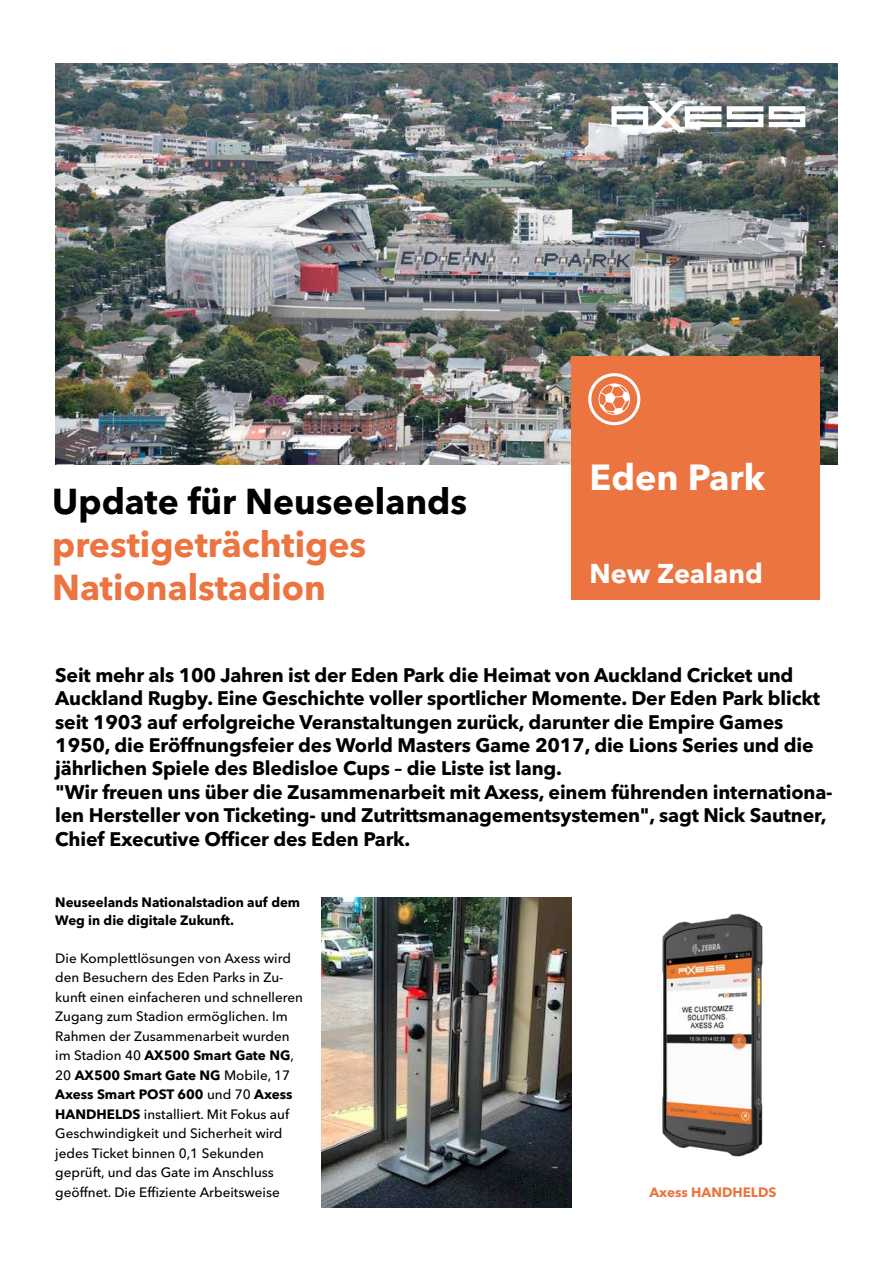
<style>
.page{position:relative;width:893px;height:1263px;background:#fff}
.page>*{position:absolute;margin:0;border:0;box-sizing:border-box;transform-origin:0 0}
.t1{font:700 36px "Avenir Next Cyr";color:#fff}
.t2{font:700 35.7px/42.9px "Avenir Next Cyr";color:#eb7440}
.t3{font:700 35.7px "Avenir Next Cyr";color:#000}
.t4{font:700 27px "Avenir Next Cyr";color:#fff}
.t5{font:700 19.5px/23.4px "Avenir Next Cyr";letter-spacing:-.01em;color:#000}
.t6{font:500 13.5px/19.5px "Avenir Next Cyr";color:#000}
.t7{font:700 13.5px/18px "Avenir Next Cyr";color:#000}
.t8{font:700 13.5px "Avenir Next Cyr";color:#eb7440}
.s1{font-weight:700}
</style>
<div class="page">
<img style="left:55px;top:64px;width:783px;height:401px">
<div style="left:571px;top:356px;width:249px;height:244px;background:#eb7440"></div>
<svg style="left:727px;top:106px;width:36px;height:21px"></svg>
<svg style="left:769px;top:106px;width:36px;height:21px"></svg>
<svg style="left:611px;top:101px;width:110px;height:31px"></svg>
<svg style="left:588px;top:373px;width:52px;height:52px"></svg>
<img style="left:322px;top:897px;width:250px;height:311px">
<img style="left:662px;top:913px;width:101px;height:244px">
<h2 class="t3" style="left:52px;top:480px;width:416px">Update für Neuseelands</h2>
<h2 class="t2" style="left:52px;top:523px;width:315px">prestigeträchtiges<br>Nationalstadion</h2>
<h1 class="t1" style="left:589px;top:455px;width:177px">Eden Park</h1>
<h3 class="t4" style="left:589px;top:557px;width:175px">New Zealand</h3>
<p class="t5" style="left:55px;top:663px;width:779px">Seit mehr als 100 Jahren ist der Eden Park die Heimat von Auckland Cricket und Auckland Rugby. Eine Geschichte voller sportlicher Momente. Der Eden Park blickt seit 1903 auf erfolgreiche Veranstaltungen zurück, darunter die Empire Games 1950, die Eröffnungsfeier des World Masters Game 2017, die Lions Series und die jährlichen Spiele des Bledisloe Cups – die Liste ist lang.<br>"Wir freuen uns über die Zusammenarbeit mit Axess, einem führenden internationa&shy;len Hersteller von Ticketing- und Zutrittsmanagementsystemen", sagt Nick Sautner, Chief Executive Officer des Eden Park.</p>
<p class="t7" style="left:55px;top:894px;width:246px">Neuseelands Nationalstadion auf dem<br>Weg in die digitale Zukunft.</p>
<p class="t6" style="left:55px;top:948px;width:249px">Die Komplettlösungen von Axess wird den Besuchern des Eden Parks in Zu&shy;kunft einen einfacheren und schnelleren Zugang zum Stadion ermöglichen. Im Rahmen der Zusammenarbeit wurden im Stadion 40 <span class="s1">AX500 Smart Gate NG</span>, 20 <span class="s1">AX500 Smart Gate NG</span> Mobile, 17<br><span class="s1">Axess Smart POST 600</span> und 70 <span class="s1">Axess HANDHELDS</span> installiert. Mit Fokus auf Geschwindigkeit und Sicherheit wird jedes Ticket binnen 0,1 Sekunden geprüft, und das Gate im Anschluss geöffnet. Die Effiziente Arbeitsweise</p>
<p class="t8" style="left:649px;top:1184px;width:129px">Axess HANDHELDS</p>
</div>
